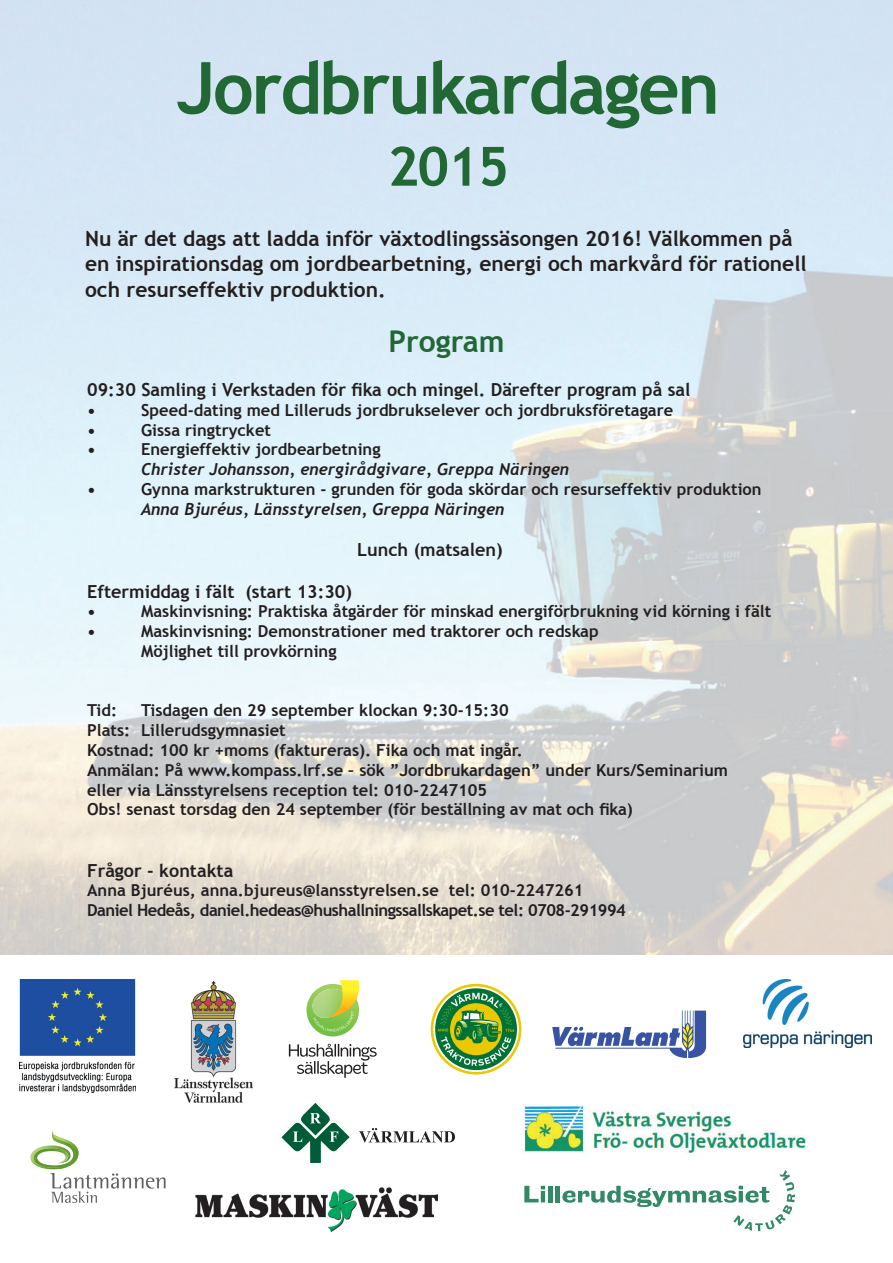
<style>
.page{position:relative;width:893px;height:1263px;background:#fff}
.page>*{position:absolute;margin:0;border:0;box-sizing:border-box;transform-origin:0 0}
.t1{font:700 72px "Trebuchet MS";letter-spacing:-.03em;color:#216834}
.t2{font:700 54px "Trebuchet MS";color:#216834}
.t3{font:700 30px "Trebuchet MS";color:#216834}
.t4{font:700 21px/25.2px "Trebuchet MS";color:#231f20}
.t5{font:700 18px "Trebuchet MS";color:#231f20}
.t6{font:700 16.5px/19.8px "Trebuchet MS";color:#231f20}
.t7{font:700 16.5px/19.8px "Trebuchet MS";letter-spacing:-.03em;color:#231f20}
.t8{font:italic 700 16.5px "Trebuchet";color:#231f20}
</style>
<div class="page">
<img style="left:0;top:0;width:893px;height:955px">
<img style="left:743px;top:979px;width:129px;height:68px">
<img style="left:20px;top:979px;width:116px;height:113px">
<svg style="left:306px;top:980px;width:54px;height:56px"></svg>
<svg style="left:289px;top:1044px;width:88px;height:34px"></svg>
<img style="left:175px;top:981px;width:77px;height:122px">
<svg style="left:30px;top:1131px;width:136px;height:72px"></svg>
<svg style="left:359px;top:1128px;width:96px;height:14px"></svg>
<svg style="left:281px;top:1103px;width:69px;height:60px"></svg>
<svg style="left:431px;top:984px;width:90px;height:90px"></svg>
<svg style="left:552px;top:1010px;width:154px;height:48px"></svg>
<svg style="left:524px;top:1186px;width:21px;height:16px"></svg>
<hr style="left:548px;top:1186px;width:4px;height:16px;background:#328966">
<hr style="left:556px;top:1186px;width:4px;height:16px;background:#328966">
<svg style="left:562px;top:1170px;width:233px;height:61px"></svg>
<img style="left:195px;top:1188px;width:242px;height:43px">
<img style="left:524px;top:1106px;width:282px;height:48px">
<h1 class="t1" style="left:177px;top:43px;width:545px">Jordbrukardagen</h1>
<h2 class="t2" style="left:387px;top:133px;width:123px">2015</h2>
<p class="t4" style="left:85px;top:226px;width:723px">Nu är det dags att ladda inför växtodlingssäsongen 2016! Välkommen på en inspirationsdag om jordbearbetning, energi och markvård för rationell och resurseffektiv produktion.</p>
<h3 class="t3" style="left:388px;top:322px;width:118px">Program</h3>
<p class="t5" style="left:87px;top:378px;width:605px">09:30 Samling i Verkstaden för fika och mingel. Därefter program på sal</p>
<p class="t6" style="left:87px;top:400px;width:10px">•</p>
<p class="t6" style="left:141px;top:400px;width:534px">Speed-dating med Lilleruds jordbrukselever och jordbruksföretagare</p>
<p class="t6" style="left:87px;top:420px;width:10px">•</p>
<p class="t6" style="left:141px;top:420px;width:131px">Gissa ringtrycket</p>
<p class="t6" style="left:87px;top:440px;width:10px">•</p>
<p class="t6" style="left:141px;top:440px;width:241px">Energieffektiv jordbearbetning</p>
<p class="t8" style="left:141px;top:459px;width:429px">Christer Johansson, energirådgivare, Greppa Näringen</p>
<p class="t6" style="left:87px;top:479px;width:10px">•</p>
<p class="t6" style="left:141px;top:479px;width:622px">Gynna markstrukturen - grunden för goda skördar och resurseffektiv produktion</p>
<p class="t8" style="left:141px;top:499px;width:365px">Anna Bjuréus, Länsstyrelsen, Greppa Näringen</p>
<p class="t5" style="left:357px;top:539px;width:147px">Lunch (matsalen)</p>
<p class="t5" style="left:87px;top:580px;width:266px">Eftermiddag i fält (start 13:30)</p>
<p class="t6" style="left:87px;top:602px;width:10px">•</p>
<p class="t6" style="left:141px;top:602px;width:632px">Maskinvisning: Praktiska åtgärder för minskad energiförbrukning vid körning i fält</p>
<p class="t6" style="left:87px;top:621px;width:10px">•</p>
<p class="t6" style="left:141px;top:621px;width:459px">Maskinvisning: Demonstrationer med traktorer och redskap<br>Möjlighet till provkörning</p>
<p class="t6" style="left:87px;top:701px;width:642px;text-indent:54px">Tisdagen den 29 september klockan 9:30-15:30<br>Plats: Lillerudsgymnasiet<br>Kostnad: 100 kr +moms (faktureras). Fika och mat ingår.<br>Anmälan: På www.kompass.lrf.se – sök ”Jordbrukardagen” under Kurs/Seminarium eller via Länsstyrelsens reception tel: 010-2247105<br>Obs! senast torsdag den 24 september (för beställning av mat och fika)</p>
<p class="t6" style="left:87px;top:701px;width:32px">Tid:</p>
<p class="t5" style="left:87px;top:859px;width:148px">Frågor - kontakta</p>
<p class="t7" style="left:87px;top:881px;width:540px">Anna Bjuréus, anna.bjureus@lansstyrelsen.se tel: 010-2247261<br>Daniel Hedeås, daniel.hedeas@hushallningssallskapet.se tel: 0708-291994</p>
</div>
